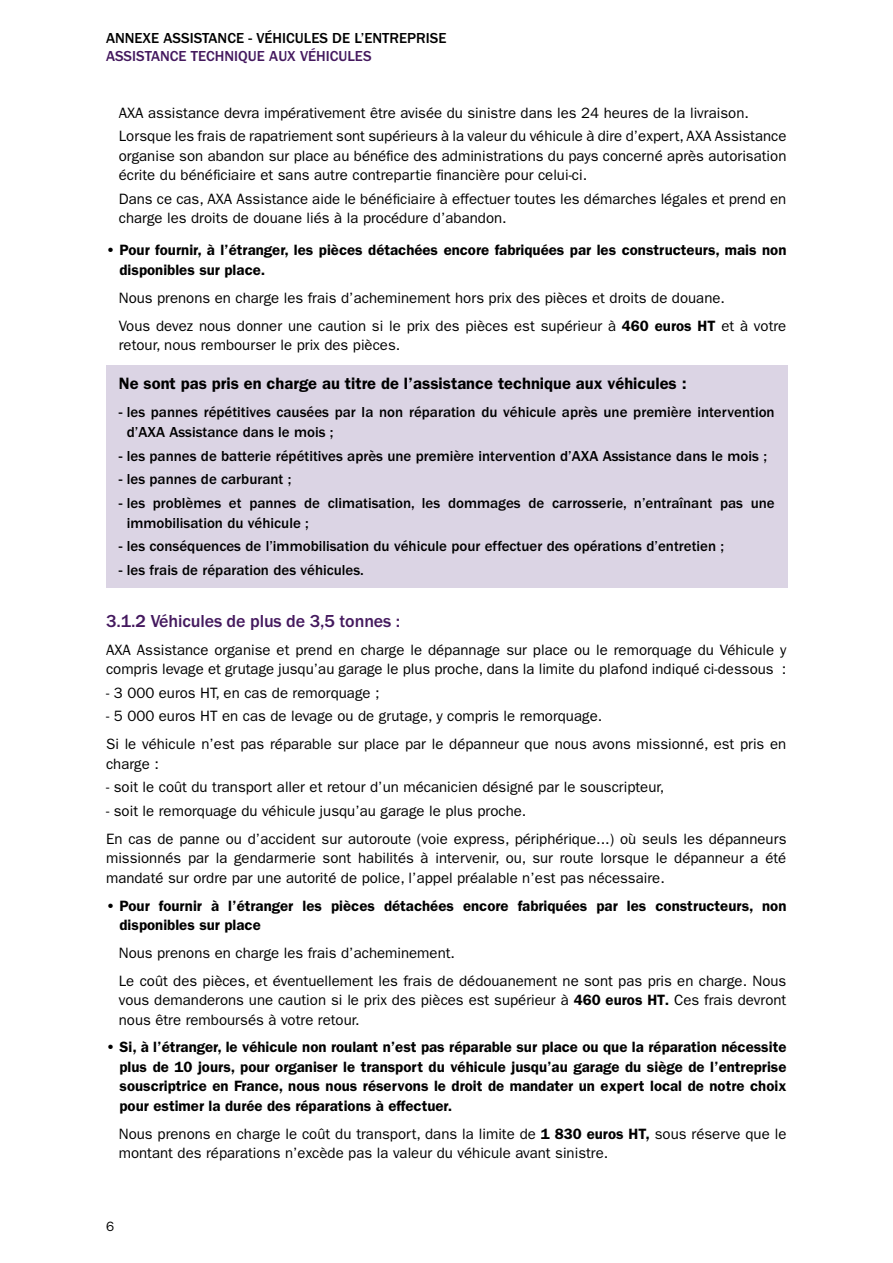
<style>
.page{position:relative;width:893px;height:1263px;background:#fff}
.page>*{position:absolute;margin:0;border:0;box-sizing:border-box;transform-origin:0 0}
.t1{font:500 18px "ITC Franklin Gothic Std";letter-spacing:-.005em;color:#44195e}
.t2{font:600 16.5px "ITC Franklin Gothic Std";color:#000}
.t3{font:15px/19.4px "ITC Franklin Gothic Std";color:#000}
.t4{font:600 15px/19.4px "ITC Franklin Gothic Std";color:#000}
.t5{font:500 15px/19.5px "ITC Franklin Gothic Std";color:#000}
.t6{font:500 15px "ITC Franklin Gothic Std";color:#44195e}
.t7{font:13.5px "ITC Franklin Gothic Std";color:#000}
.s1{font-weight:600}
</style>
<div class="page">
<div style="left:106px;top:365px;width:681px;height:223px;background:#dbd4e4"></div>
<p class="t5" style="left:106px;top:28px;width:342px">ANNEXE ASSISTANCE - VÉHICULES DE L’ENTREPRISE</p>
<p class="t6" style="left:106px;top:48px;width:267px">ASSISTANCE TECHNIQUE AUX VÉHICULES</p>
<p class="t3" style="left:119px;top:101px;width:669px;line-height:23.7px">AXA assistance devra impérativement être avisée du sinistre dans les 24 heures de la livraison.<br>Lorsque les frais de rapatriement sont supérieurs à la valeur du véhicule à dire d’expert, AXA Assistance</p>
<p class="t3" style="left:119px;top:146px;width:669px">organise son abandon sur place au bénéfice des administrations du pays concerné après autorisation écrite du bénéficiaire et sans autre contrepartie financière pour celui-ci.</p>
<p class="t3" style="left:119px;top:189px;width:669px">Dans ce cas, AXA Assistance aide le bénéficiaire à effectuer toutes les démarches légales et prend en charge les droits de douane liés à la procédure d’abandon.</p>
<p class="t4" style="left:120px;top:241px;width:668px;text-indent:-14px">• Pour fournir, à l’étranger, les pièces détachées encore fabriquées par les constructeurs, mais non disponibles sur place.</p>
<p class="t3" style="left:119px;top:284px;width:669px;line-height:27.9px">Nous prenons en charge les frais d’acheminement hors prix des pièces et droits de douane.<br>Vous devez nous donner une caution si le prix des pièces est supérieur à <span class="s1">460 euros HT</span> et à votre</p>
<p class="t3" style="left:119px;top:335px;width:283px">retour, nous rembourser le prix des pièces.</p>
<p class="t2" style="left:119px;top:374px;width:569px">Ne sont pas pris en charge au titre de l’assistance technique aux véhicules :</p>
<p class="t5" style="left:127px;top:403px;width:649px;text-indent:-8px">- les pannes répétitives causées par la non réparation du véhicule après une première intervention d’AXA Assistance dans le mois ;</p>
<p class="t5" style="left:119px;top:446px;width:650px">- les pannes de batterie répétitives après une première intervention d’AXA Assistance dans le mois ;</p>
<p class="t5" style="left:119px;top:470px;width:174px">- les pannes de carburant ;</p>
<p class="t5" style="left:127px;top:493px;width:649px;text-indent:-8px">- les problèmes et pannes de climatisation, les dommages de carrosserie, n’entraînant pas une immobilisation du véhicule ;</p>
<p class="t5" style="left:119px;top:537px;width:607px">- les conséquences de l’immobilisation du véhicule pour effectuer des opérations d’entretien ;</p>
<p class="t5" style="left:119px;top:560px;width:247px">- les frais de réparation des véhicules.</p>
<p class="t1" style="left:106px;top:611px;width:296px">3.1.2 Véhicules de plus de 3,5 tonnes :</p>
<p class="t3" style="left:106px;top:640px;width:682px">AXA Assistance organise et prend en charge le dépannage sur place ou le remorquage du Véhicule y compris levage et grutage jusqu’au garage le plus proche, dans la limite du plafond indiqué ci-dessous :</p>
<p class="t3" style="left:106px;top:683px;width:275px">- 3 000 euros HT, en cas de remorquage ;</p>
<p class="t3" style="left:106px;top:702px;width:682px;line-height:27.9px">- 5 000 euros HT en cas de levage ou de grutage, y compris le remorquage.<br>Si le véhicule n’est pas réparable sur place par le dépanneur que nous avons missionné, est pris en</p>
<p class="t3" style="left:106px;top:754px;width:54px">charge :</p>
<p class="t3" style="left:106px;top:777px;width:560px">- soit le coût du transport aller et retour d’un mécanicien désigné par le souscripteur,</p>
<p class="t3" style="left:106px;top:797px;width:682px;line-height:27.9px">- soit le remorquage du véhicule jusqu’au garage le plus proche.<br>En cas de panne ou d’accident sur autoroute (voie express, périphérique...) où seuls les dépanneurs</p>
<p class="t3" style="left:106px;top:848px;width:682px">missionnés par la gendarmerie sont habilités à intervenir, ou, sur route lorsque le dépanneur a été mandaté sur ordre par une autorité de police, l’appel préalable n’est pas nécessaire.</p>
<p class="t4" style="left:120px;top:896px;width:668px;text-indent:-14px">• Pour fournir à l’étranger les pièces détachées encore fabriquées par les constructeurs, non disponibles sur place</p>
<p class="t3" style="left:119px;top:939px;width:669px;line-height:27.9px">Nous prenons en charge les frais d’acheminement.<br>Le coût des pièces, et éventuellement les frais de dédouanement ne sont pas pris en charge. Nous</p>
<p class="t3" style="left:119px;top:990px;width:669px">vous demanderons une caution si le prix des pièces est supérieur à <span class="s1">460 euros HT.</span> Ces frais devront nous être remboursés à votre retour.</p>
<p class="t4" style="left:120px;top:1037px;width:668px;text-align:justify;text-indent:-14px">• Si, à l’étranger, le véhicule non roulant n’est pas réparable sur place ou que la réparation nécessite plus de 10 jours, pour organiser le transport du véhicule jusqu’au garage du siège de l’entreprise souscriptrice en France, nous nous réservons le droit de mandater un expert local de notre choix pour estimer la durée des réparations à effectuer.</p>
<p class="t3" style="left:119px;top:1124px;width:669px">Nous prenons en charge le coût du transport, dans la limite de <span class="s1">1 830 euros HT,</span> sous réserve que le montant des réparations n’excède pas la valeur du véhicule avant sinistre.</p>
<p class="t7" style="left:106px;top:1218px;width:10px">6</p>
</div>
